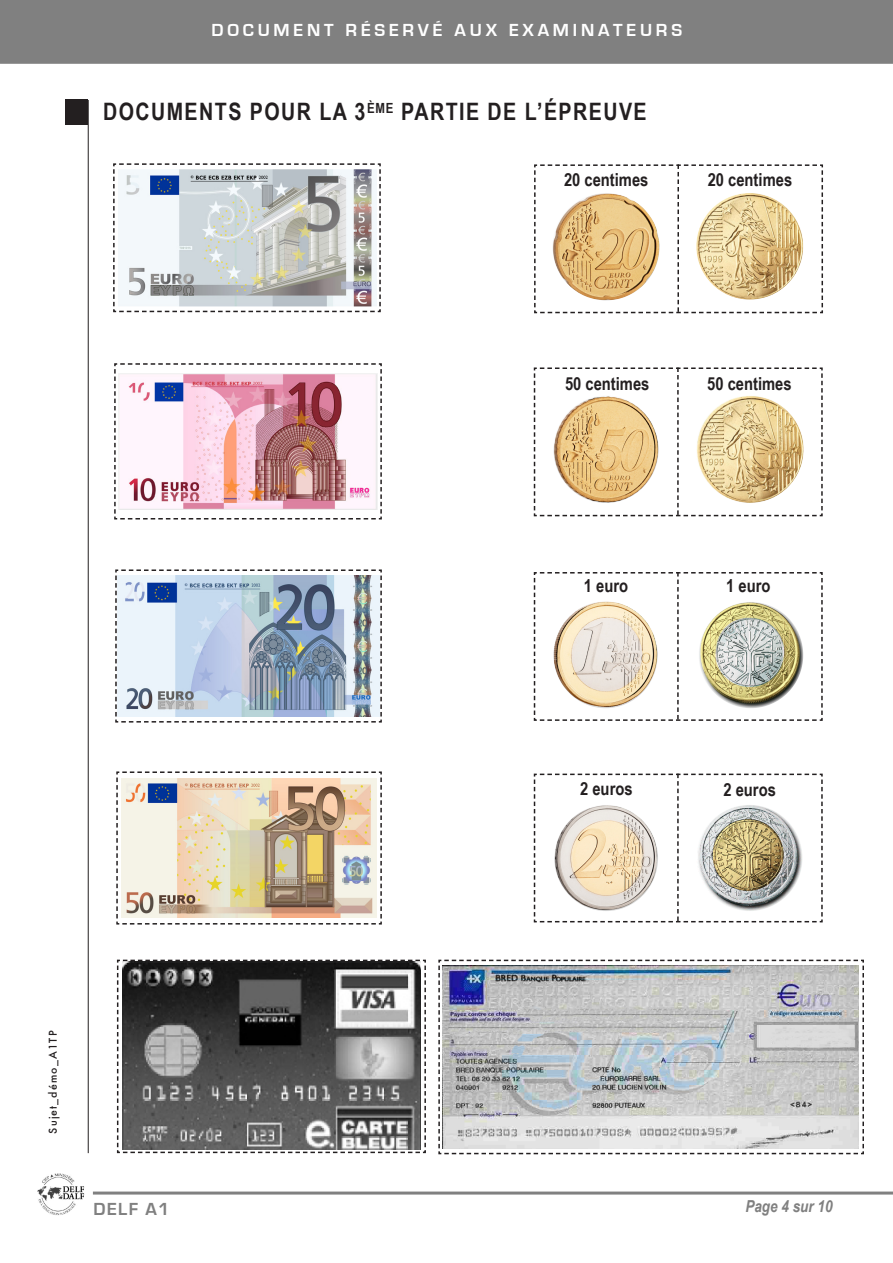
<style>
.page{position:relative;width:893px;height:1263px;background:#fff}
.page>*{position:absolute;margin:0;border:0;box-sizing:border-box;transform-origin:0 0}
.t1{font:700 24px "Arial Narrow";letter-spacing:.06em;color:#231f20}
.t2{font:700 18px "Arial Narrow";color:#231f20}
.t3{font:700 18px "Eurostile";letter-spacing:.21em;color:#fff}
.t4{font:700 18px "Eurostile";letter-spacing:.08em;color:#808080}
.t5{font:italic 700 16.5px "Arial Narrow";color:#808080}
.t6{font:500 10.5px "Futura";letter-spacing:.11em;color:#231f20}
</style>
<div class="page">
<div style="left:0;top:0;width:893px;height:64px;background:#808080"></div>
<hr style="left:93px;top:1191px;width:800px;height:3px;background:#808080">
<img style="left:37px;top:1173px;width:48px;height:42px">
<div style="left:66px;top:99px;width:22px;height:25px;background:#231f20"></div>
<hr style="left:88px;top:100px;width:1px;height:1053px;background:#231f20">
<svg style="left:113px;top:163px;width:268px;height:150px"></svg>
<svg style="left:114px;top:363px;width:268px;height:157px"></svg>
<svg style="left:115px;top:569px;width:267px;height:154px"></svg>
<svg style="left:116px;top:771px;width:266px;height:154px"></svg>
<svg style="left:116px;top:959px;width:310px;height:195px;background:#6d6d6d"></svg>
<svg style="left:534px;top:164px;width:289px;height:150px"></svg>
<svg style="left:533px;top:367px;width:290px;height:150px"></svg>
<svg style="left:533px;top:572px;width:290px;height:149px"></svg>
<svg style="left:533px;top:773px;width:290px;height:150px"></svg>
<svg style="left:438px;top:959px;width:426px;height:196px"></svg>
<img style="left:443px;top:965px;width:415px;height:183px">
<img style="left:118px;top:169px;width:259px;height:137px">
<img style="left:119px;top:373px;width:258px;height:137px">
<img style="left:117px;top:576px;width:263px;height:140px">
<img style="left:122px;top:778px;width:255px;height:139px">
<img style="left:699px;top:602px;width:104px;height:106px">
<img style="left:553px;top:601px;width:105px;height:107px">
<img style="left:696px;top:805px;width:107px;height:106px;border-radius:53px">
<img style="left:554px;top:805px;width:104px;height:106px">
<img style="left:553px;top:395px;width:106px;height:108px">
<img style="left:696px;top:395px;width:108px;height:108px;border-radius:54px">
<img style="left:553px;top:193px;width:106px;height:107px;border-radius:54px">
<img style="left:696px;top:193px;width:107px;height:107px;border-radius:53px">
<p class="t3" style="left:212px;top:19px;width:472px">DOCUMENT RÉSERVÉ AUX EXAMINATEURS</p>
<h1 class="t1" style="left:103px;top:102px;width:545px">DOCUMENTS POUR LA 3<sup>ÈME</sup> PARTIE DE L’ÉPREUVE</h1>
<p class="t2" style="left:564px;top:172px;width:86px">20 centimes</p>
<p class="t2" style="left:708px;top:173px;width:86px">20 centimes</p>
<p class="t2" style="left:565px;top:377px;width:86px">50 centimes</p>
<p class="t2" style="left:707px;top:377px;width:86px">50 centimes</p>
<p class="t2" style="left:584px;top:579px;width:46px">1 euro</p>
<p class="t2" style="left:726px;top:579px;width:46px">1 euro</p>
<p class="t2" style="left:580px;top:782px;width:54px">2 euros</p>
<p class="t2" style="left:723px;top:783px;width:54px">2 euros</p>
<p class="t6" style="left:48px;top:1134px;width:104px;rotate:-90deg">Sujet_démo_A1TP</p>
<p class="t4" style="left:94px;top:1198px;width:78px">DELF A1</p>
<p class="t5" style="left:745px;top:1200px;width:89px">Page 4 sur 10</p>
</div>
